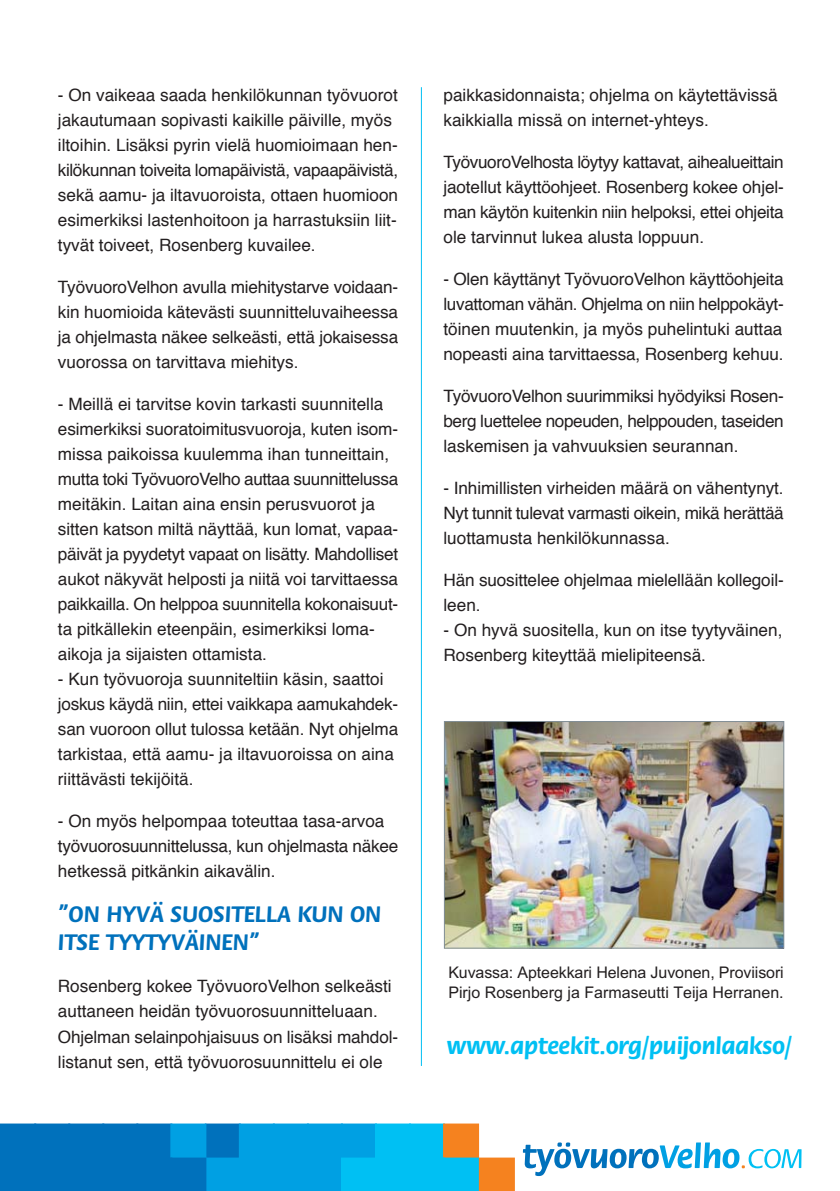
<style>
.page{position:relative;width:840px;height:1191px;background:#fff}
.page>*{position:absolute;margin:0;border:0;box-sizing:border-box;transform-origin:0 0}
.t1{font:700 24px/28px "Flora";color:#0071bc}
.t2{font:700 24px "Flora";color:#00c0f3}
.t3{font:17px/25px "Helvetica";color:#231f20}
.t4{font:16px/20px "Arial";letter-spacing:-.005em;color:#231f20}
</style>
<div class="page">
<hr style="left:421px;top:87px;width:1px;height:978px;background:#00c0f3">
<img style="left:446px;top:722px;width:336px;height:224px">
<div style="left:444px;top:720px;width:340px;height:228px;border:1px solid #828f97"></div>
<svg style="left:523px;top:1142px;width:278px;height:33px"></svg>
<svg style="left:0;top:1123px;width:515px;height:67px;background:#1c95ca"></svg>
<p class="t3" style="left:58px;top:84px;width:342px">- On vaikeaa saada henkilökunnan työvuorot jakautumaan sopivasti kaikille päiville, myös iltoihin. Lisäksi pyrin vielä huomioimaan hen&shy;kilökunnan toiveita lomapäivistä, vapaapäivistä, sekä aamu- ja iltavuoroista, ottaen huomioon esimerkiksi lastenhoitoon ja harrastuksiin liit&shy;tyvät toiveet, Rosenberg kuvailee.</p>
<p class="t3" style="left:58px;top:276px;width:342px;text-align:justify">TyövuoroVelhon avulla miehitystarve voidaan&shy;kin huomioida kätevästi suunnitteluvaiheessa ja ohjelmasta näkee selkeästi, että jokaisessa vuorossa on tarvittava miehitys.</p>
<p class="t3" style="left:58px;top:393px;width:342px">- Meillä ei tarvitse kovin tarkasti suunnitella esimerkiksi suoratoimitusvuoroja, kuten isom&shy;missa paikoissa kuulemma ihan tunneittain, mutta toki TyövuoroVelho auttaa suunnittelussa meitäkin. Laitan aina ensin perusvuorot ja sitten katson miltä näyttää, kun lomat, vapaa&shy;päivät ja pyydetyt vapaat on lisätty. Mahdolliset aukot näkyvät helposti ja niitä voi tarvittaessa paikkailla. On helppoa suunnitella kokonaisuut&shy;ta pitkällekin eteenpäin, esimerkiksi loma&shy;aikoja ja sijaisten ottamista.</p>
<p class="t3" style="left:58px;top:668px;width:342px">- Kun työvuoroja suunniteltiin käsin, saattoi joskus käydä niin, ettei vaikkapa aamukahdek&shy;san vuoroon ollut tulossa ketään. Nyt ohjelma tarkistaa, että aamu- ja iltavuoroissa on aina riittävästi tekijöitä.</p>
<p class="t3" style="left:58px;top:810px;width:342px">- On myös helpompaa toteuttaa tasa-arvoa työvuorosuunnittelussa, kun ohjelmasta näkee hetkessä pitkänkin aikavälin.</p>
<h1 class="t1" style="left:58px;top:902px;width:325px">”ON HYVÄ SUOSITELLA KUN ON<br>ITSE TYYTYVÄINEN”</h1>
<p class="t3" style="left:58px;top:975px;width:342px">Rosenberg kokee TyövuoroVelhon selkeästi auttaneen heidän työvuorosuunnitteluaan.<br>Ohjelman selainpohjaisuus on lisäksi mahdol&shy;listanut sen, että työvuorosuunnittelu ei ole</p>
<p class="t3" style="left:443px;top:84px;width:336px">paikkasidonnaista; ohjelma on käytettävissä kaikkialla missä on internet-yhteys.</p>
<p class="t3" style="left:443px;top:151px;width:342px;text-align:justify">TyövuoroVelhosta löytyy kattavat, aihealueittain jaotellut käyttöohjeet. Rosenberg kokee ohjel&shy;man käytön kuitenkin niin helpoksi, ettei ohjeita ole tarvinnut lukea alusta loppuun.</p>
<p class="t3" style="left:443px;top:268px;width:342px;text-align:justify">- Olen käyttänyt TyövuoroVelhon käyttöohjeita luvattoman vähän. Ohjelma on niin helppokäyt&shy;töinen muutenkin, ja myös puhelintuki auttaa nopeasti aina tarvittaessa, Rosenberg kehuu.</p>
<p class="t3" style="left:443px;top:385px;width:342px;text-align:justify">TyövuoroVelhon suurimmiksi hyödyiksi Rosen&shy;berg luettelee nopeuden, helppouden, taseiden laskemisen ja vahvuuksien seurannan.</p>
<p class="t3" style="left:443px;top:477px;width:342px;text-align:justify">- Inhimillisten virheiden määrä on vähentynyt.<br>Nyt tunnit tulevat varmasti oikein, mikä herättää luottamusta henkilökunnassa.</p>
<p class="t3" style="left:443px;top:569px;width:342px">Hän suosittelee ohjelmaa mielellään kollegoil&shy;leen.</p>
<p class="t3" style="left:443px;top:619px;width:340px">- On hyvä suositella, kun on itse tyytyväinen,<br>Rosenberg kiteyttää mielipiteensä.</p>
<p class="t4" style="left:448px;top:963px;width:337px">Kuvassa: Apteekkari Helena Juvonen, Proviisori<br>Pirjo Rosenberg ja Farmaseutti Teija Herranen.</p>
<h1 class="t2" style="left:447px;top:1036px;width:346px">www.apteekit.org/puijonlaakso/</h1>
</div>
